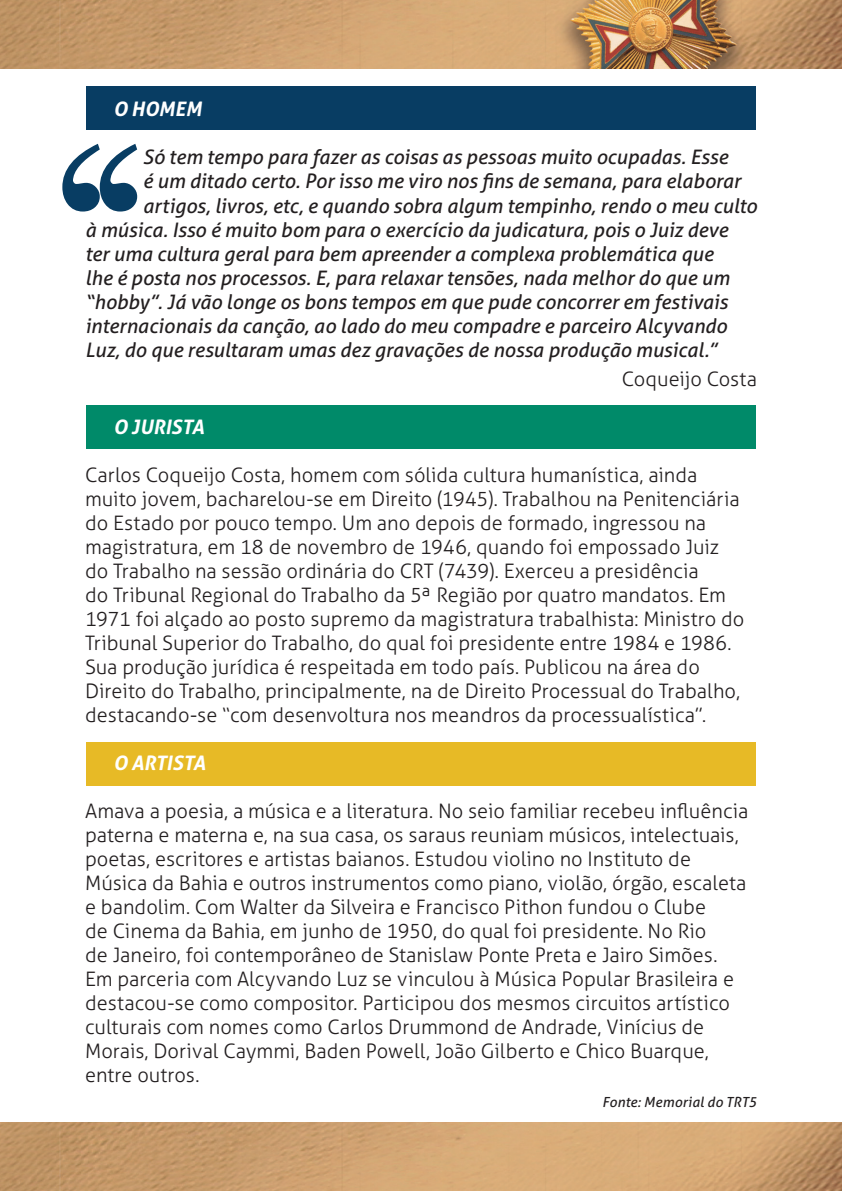
<style>
.page{position:relative;width:842px;height:1191px;background:#fff}
.page>*{position:absolute;margin:0;border:0;box-sizing:border-box;transform-origin:0 0}
.t1{font:300 20px/24px "Aller";color:#231f20}
.t2{font:italic 20px "Aller";color:#231f20}
.t3{font:italic 700 20px "Aller";color:#fff}
.t4{font:italic 14px "Aller";letter-spacing:.01em;color:#231f20}
</style>
<div class="page">
<div style="left:86px;top:86px;width:670px;height:43px;background:#083d63"></div>
<div style="left:86px;top:405px;width:670px;height:43px;background:#008a69"></div>
<div style="left:86px;top:742px;width:670px;height:43px;background:#e7ba26"></div>
<svg style="left:62px;top:144px;width:75px;height:67px"></svg>
<img style="left:0;top:0;width:842px;height:68px">
<img style="left:0;top:1122px;width:842px;height:69px">
<p class="t3" style="left:113px;top:96px;width:90px">O HOMEM</p>
<p class="t2" style="left:143px;top:145px;width:587px">Só tem tempo para fazer as coisas as pessoas muito ocupadas. Esse</p>
<p class="t2" style="left:143px;top:169px;width:599px">é um ditado certo. Por isso me viro nos fins de semana, para elaborar</p>
<p class="t2" style="left:143px;top:193px;width:616px">artigos, livros, etc, e quando sobra algum tempinho, rendo o meu culto</p>
<p class="t2" style="left:85px;top:217px;width:644px">à música. Isso é muito bom para o exercício da judicatura, pois o Juiz deve</p>
<p class="t2" style="left:85px;top:241px;width:630px">ter uma cultura geral para bem apreender a complexa problemática que</p>
<p class="t2" style="left:85px;top:265px;width:646px">lhe é posta nos processos. E, para relaxar tensões, nada melhor do que um</p>
<p class="t2" style="left:85px;top:289px;width:644px">“hobby”. Já vão longe os bons tempos em que pude concorrer em festivais</p>
<p class="t2" style="left:85px;top:313px;width:644px">internacionais da canção, ao lado do meu compadre e parceiro Alcyvando</p>
<p class="t2" style="left:85px;top:337px;width:633px">Luz, do que resultaram umas dez gravações de nossa produção musical.”</p>
<p class="t1" style="left:622px;top:367px;width:137px">Coqueijo Costa</p>
<p class="t3" style="left:113px;top:414px;width:92px">O JURISTA</p>
<p class="t1" style="left:85px;top:463px;width:661px">Carlos Coqueijo Costa, homem com sólida cultura humanística, ainda muito jovem, bacharelou-se em Direito (1945). Trabalhou na Penitenciária do Estado por pouco tempo. Um ano depois de formado, ingressou na magistratura, em 18 de novembro de 1946, quando foi empossado Juiz do Trabalho na sessão ordinária do CRT (7439). Exerceu a presidência<br>do Tribunal Regional do Trabalho da 5ª Região por quatro mandatos. Em 1971 foi alçado ao posto supremo da magistratura trabalhista: Ministro do Tribunal Superior do Trabalho, do qual foi presidente entre 1984 e 1986.<br>Sua produção jurídica é respeitada em todo país. Publicou na área do Direito do Trabalho, principalmente, na de Direito Processual do Trabalho, destacando-se “com desenvoltura nos meandros da processualística”.</p>
<p class="t3" style="left:113px;top:750px;width:94px">O ARTISTA</p>
<p class="t1" style="left:85px;top:799px;width:665px">Amava a poesia, a música e a literatura. No seio familiar recebeu influência paterna e materna e, na sua casa, os saraus reuniam músicos, intelectuais, poetas, escritores e artistas baianos. Estudou violino no Instituto de Música da Bahia e outros instrumentos como piano, violão, órgão, escaleta e bandolim. Com Walter da Silveira e Francisco Pithon fundou o Clube<br>de Cinema da Bahia, em junho de 1950, do qual foi presidente. No Rio<br>de Janeiro, foi contemporâneo de Stanislaw Ponte Preta e Jairo Simões.<br>Em parceria com Alcyvando Luz se vinculou à Música Popular Brasileira e destacou-se como compositor. Participou dos mesmos circuitos artístico culturais com nomes como Carlos Drummond de Andrade, Vinícius de Morais, Dorival Caymmi, Baden Powell, João Gilberto e Chico Buarque, entre outros.</p>
<p class="t4" style="left:602px;top:1092px;width:156px">Fonte: Memorial do TRT5</p>
</div>
